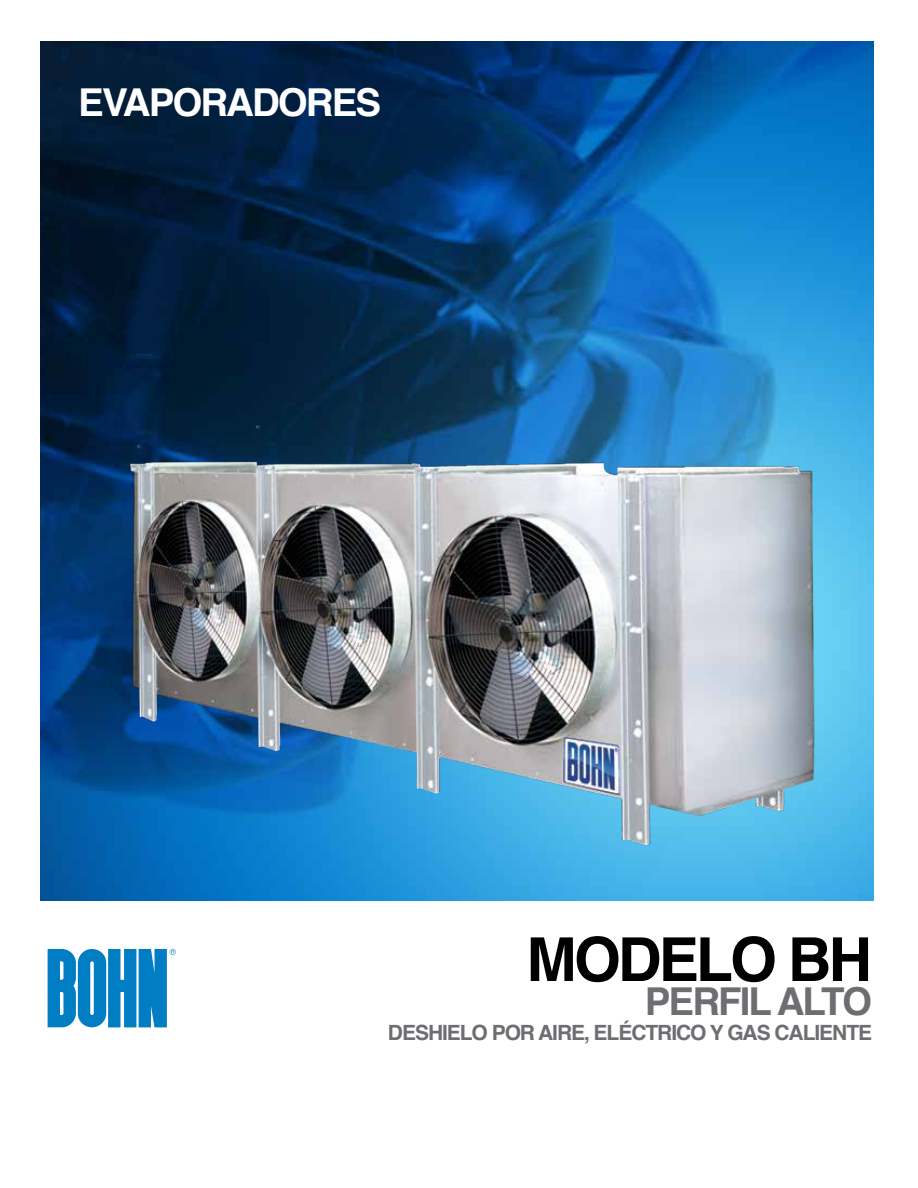
<style>
.page{position:relative;width:918px;height:1188px;background:#fff}
.page>*{position:absolute;margin:0;border:0;box-sizing:border-box;transform-origin:0 0}
.t1{font:700 60.6px "Helvetica";letter-spacing:-.05em;color:#000}
.t2{font:700 38.4px "Helvetica";letter-spacing:-.05em;color:#fff}
.t3{font:700 38.4px "Helvetica";letter-spacing:-.05em;color:#6d6e71}
.t4{font:700 21px "Helvetica";letter-spacing:-.05em;color:#6d6e71}
</style>
<div class="page">
<img style="left:40px;top:42px;width:833px;height:858px">
<svg style="left:48px;top:950px;width:128px;height:77px;background:#3196ce"></svg>
<img style="left:48px;top:355px;width:826px;height:595px">
<h2 class="t2" style="left:78px;top:72px;width:304px">EVAPORADORES</h2>
<h1 class="t1" style="left:526px;top:911px;width:347px">MODELO BH</h1>
<h2 class="t3" style="left:645px;top:971px;width:229px">PERFIL ALTO</h2>
<p class="t4" style="left:388px;top:1016px;width:486px">DESHIELO POR AIRE, ELÉCTRICO Y GAS CALIENTE</p>
</div>
